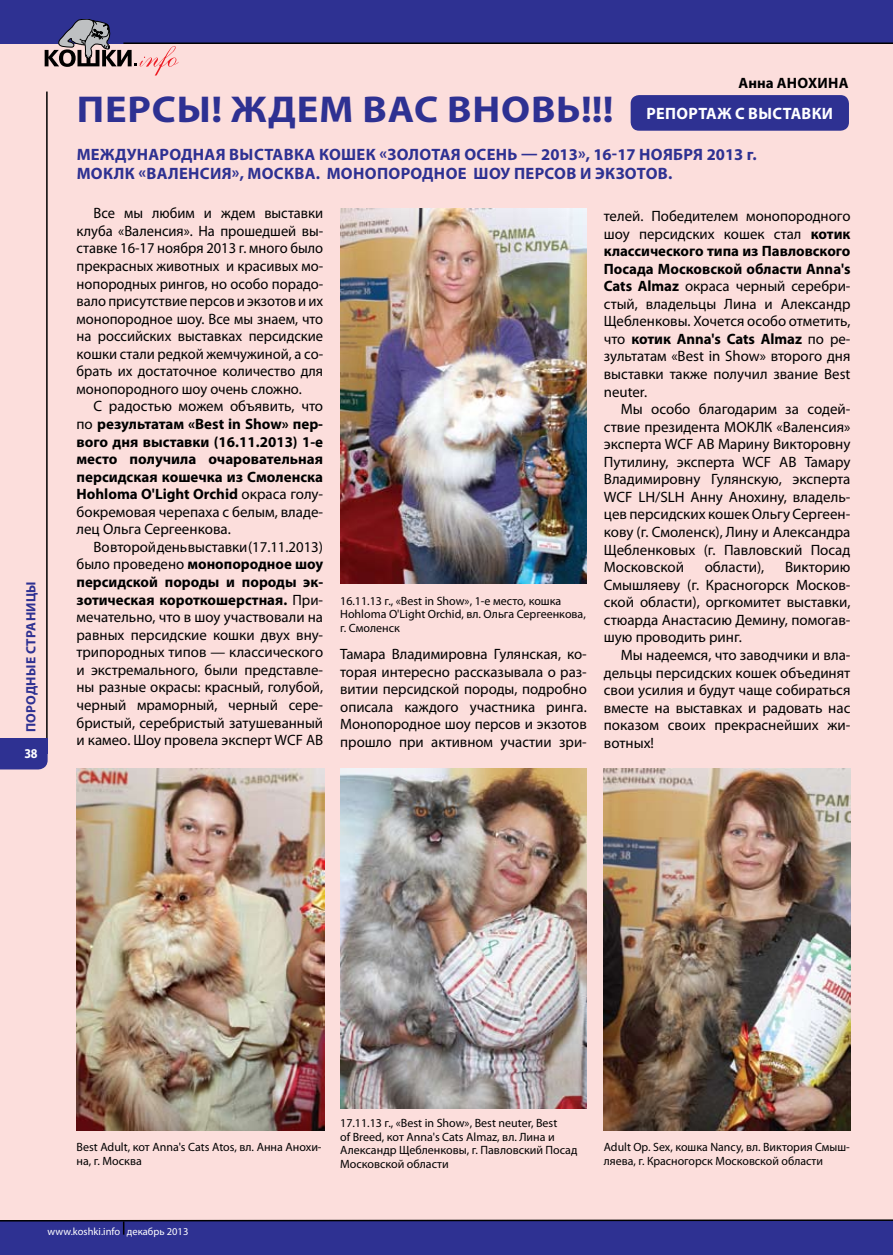
<style>
.page{position:relative;width:893px;height:1255px;background:#fff}
.page>*{position:absolute;margin:0;border:0;box-sizing:border-box;transform-origin:0 0}
.t1{font:700 37.5px "Myriad Pro";letter-spacing:.02em;color:#2e3192;scale:1.08 1}
.t2{font:700 16.5px/19.8px "Myriad Pro";letter-spacing:.02em;color:#2e3192}
.t3{font:700 16.5px "Myriad Pro";letter-spacing:.02em;color:#fff}
.t4{font:15px/17.5px "Myriad Pro";color:#000;text-align:justify}
.t5{font:700 15px/17.5px "Myriad Pro";color:#000;text-align:justify}
.t6{font:700 13.5px "Myriad Pro";letter-spacing:.02em;color:#2e3192}
.t7{font:700 13.5px "Myriad Pro";color:#fff;scale:.9 1}
.t8{font:12px/13.5px "Myriad Pro";color:#000}
.t9{font:10.5px "Myriad Pro";color:#fff}
.s1{font-weight:400}
.s2{font-weight:700}
</style>
<div class="page">
<div style="left:0;top:28px;width:893px;height:1204px;background:#fcdedc"></div>
<div style="left:0;top:0;width:893px;height:44px;background:#2e3192"></div>
<svg style="left:45px;top:19px;width:134px;height:57px"></svg>
<hr style="left:46px;top:92px;width:2px;height:655px;background:#000">
<div style="left:0;top:1220px;width:893px;height:34px;background:#2e3192"></div>
<svg style="left:0;top:1219px;width:893px;height:15px"></svg>
<hr style="left:123px;top:42px;width:770px;height:2px;background:#000">
<svg style="left:0;top:753px;width:48px;height:16px"></svg>
<div style="left:0;top:738px;width:48px;height:15px;background:#2e3192"></div>
<div style="left:631px;top:95px;width:218px;height:36px;background:#2e3192;border-radius:9px"></div>
<img style="left:77px;top:768px;width:248px;height:362px">
<img style="left:340px;top:768px;width:247px;height:340px">
<img style="left:604px;top:768px;width:246px;height:362px">
<img style="left:340px;top:208px;width:247px;height:376px">
<p class="t6" style="left:22px;top:732px;width:153px;rotate:-90deg">породные страницы</p>
<p class="t7" style="left:25px;top:744px;width:16px">38</p>
<p class="t5" style="left:738px;top:73px;width:112px">Анна Анохина</p>
<h1 class="t1" style="left:77px;top:85px;width:498px">Персы! Ждем вас вновь!!!</h1>
<p class="t2" style="left:77px;top:143px;width:681px">Международная выставка кошек «Золотая осень — 2013», 16-17 ноября 2013 г.<br>МОКЛК</p>
<p class="t3" style="left:647px;top:102px;width:188px">Репортаж с выставки</p>
<p class="t2" style="left:138px;top:163px;width:535px">«Валенсия», Москва. Монопородное шоу персов и экзотов.</p>
<p class="t4" style="left:77px;top:204px;width:248px;text-indent:17px">Все мы любим и ждем выставки клуба «Валенсия». На прошедшей вы&shy;ставке 16-17 ноября 2013 г. много было прекрасных животных и красивых мо&shy;нопородных рингов, но особо порадо&shy;вало присутствие персов и экзотов и их монопородное шоу. Все мы знаем, что на российских выставках персидские кошки стали редкой жемчужиной, а со&shy;брать их достаточное количество для монопородного шоу очень сложно.</p>
<p class="t5" style="left:77px;top:397px;width:248px;text-indent:17px"><span class="s1">С радостью можем объявить, что по</span> результатам «Best in Show» пер&shy;вого дня выставки (16.11.2013) 1-е место получила очаровательная персидская кошечка из Смоленска Hohloma O'Light Orchid <span class="s1">окраса голу&shy;бокремовая черепаха с белым, владе&shy;лец Ольга Сергеенкова.</span></p>
<p class="t4" style="left:77px;top:538px;width:248px;text-indent:17px">Во второй день выставки (17.11.2013) было проведено <span class="s2">монопородное шоу персидской породы и породы эк&shy;зотическая короткошерстная.</span> При&shy;мечательно, что в шоу участвовали на равных персидские кошки двух вну&shy;трипородных типов — классического и экстремального, были представле&shy;ны разные окрасы: красный, голубой, черный мраморный, черный сере&shy;бристый, серебристый затушеванный и камео. Шоу провела эксперт WCF AB</p>
<p class="t8" style="left:340px;top:593px;width:247px">16.11.13 г., «Best in Show», 1-е место, кошка<br>Hohloma O'Light Orchid, вл. Ольга Сергеенкова, г. Смоленск</p>
<p class="t4" style="left:340px;top:645px;width:248px">Тамара Владимировна Гулянская, ко&shy;торая интересно рассказывала о раз&shy;витии персидской породы, подробно описала каждого участника ринга.<br>Монопородное шоу персов и экзотов прошло при активном участии зри-</p>
<p class="t4" style="left:604px;top:207px;width:248px">телей. Победителем монопородного шоу персидских кошек стал <span class="s2">котик классического типа из Павловского Посада Московской области Anna's Cats Almaz</span> окраса черный серебри&shy;стый, владельцы Лина и Александр Щебленковы. Хочется особо отметить, что <span class="s2">котик Anna's Cats Almaz</span> по ре&shy;зультатам «Best in Show» второго дня выставки также получил звание Best neuter.</p>
<p class="t4" style="left:604px;top:400px;width:248px;text-indent:17px">Мы особо благодарим за содей&shy;ствие президента МОКЛК «Валенсия» эксперта WCF AB Марину Викторовну Путилину, эксперта WCF AB Тамару Владимировну Гулянскую, эксперта WCF LH/SLH Анну Анохину, владель&shy;цев персидских кошек Ольгу Сергеен&shy;кову (г. Смоленск), Лину и Александра Щебленковых (г. Павловский Посад Московской</p>
<p class="t4" style="left:705px;top:558px;width:61px">области),</p>
<p class="t4" style="left:604px;top:558px;width:248px;text-indent:181px">Викторию Смышляеву (г. Красногорск Москов&shy;ской области), оргкомитет выставки, стюарда Анастасию Демину, помогав&shy;шую проводить ринг.</p>
<p class="t4" style="left:604px;top:646px;width:248px;text-indent:17px">Мы надеемся, что заводчики и вла&shy;дельцы персидских кошек объединят свои усилия и будут чаще собираться вместе на выставках и радовать нас показом своих прекраснейших жи&shy;вотных!</p>
<p class="t8" style="left:77px;top:1140px;width:247px">Best Adult, кот Anna's Cats Atos, вл. Анна Анохи&shy;на, г. Москва</p>
<p class="t8" style="left:340px;top:1116px;width:239px">17.11.13 г., «Best in Show», Best neuter, Best<br>of Breed, кот Anna's Cats Almaz, вл. Лина и Александр Щебленковы, г. Павловский Посад Московской области</p>
<p class="t9" style="left:48px;top:1224px;width:142px">www.koshki.info декабрь 2013</p>
<p class="t8" style="left:604px;top:1140px;width:248px">Adult Op. Sex, кошка Nancy, вл. Виктория Смыш&shy;ляева, г. Красногорск Московской области</p>
</div>
